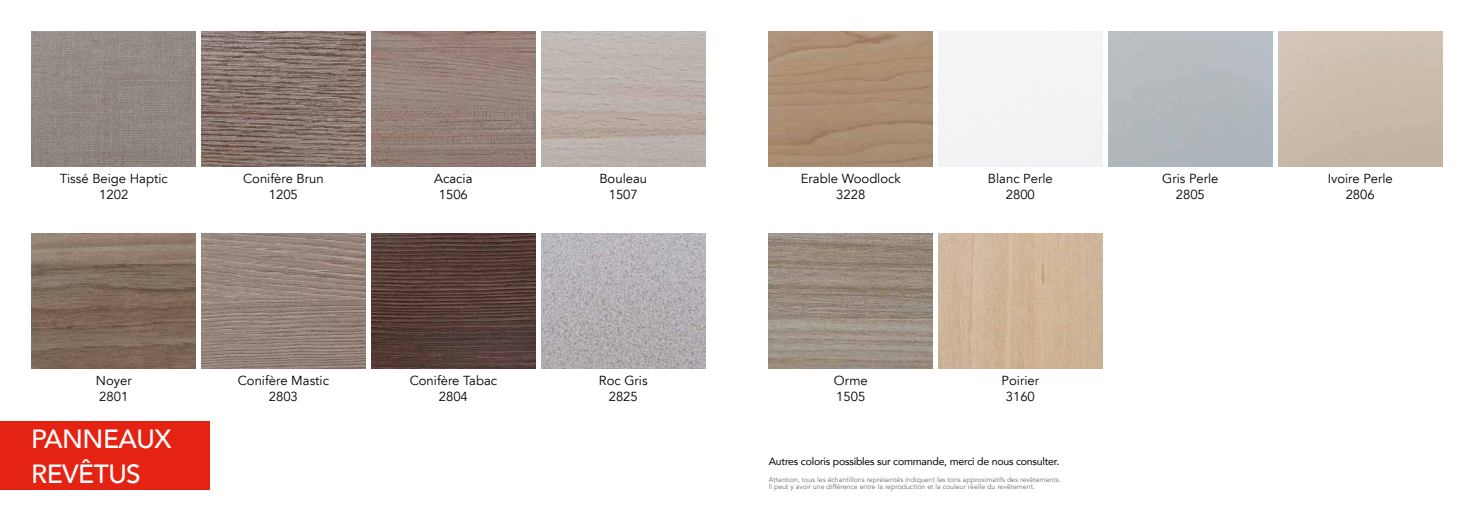
<style>
.page{position:relative;width:1474px;height:521px;background:#fff}
.page>*{position:absolute;margin:0;border:0;box-sizing:border-box;transform-origin:0 0}
.t1{font:500 26.25px/35px "Avenir";letter-spacing:-.02em;color:#fff}
.t2{font:13.04px/15.7px "Avenir LT";color:#000;text-align:center}
.t3{font:10.5px "Avenir";letter-spacing:-.02em;color:#000}
.t4{font:7px/7px "Avenir LT";color:#706f74}
</style>
<div class="page">
<img style="left:768px;top:234px;width:164px;height:135px">
<img style="left:938px;top:234px;width:164px;height:135px">
<img style="left:32px;top:32px;width:164px;height:134px">
<img style="left:201px;top:32px;width:165px;height:134px">
<img style="left:371px;top:32px;width:164px;height:134px">
<img style="left:541px;top:32px;width:164px;height:134px">
<img style="left:32px;top:234px;width:164px;height:135px">
<img style="left:201px;top:234px;width:165px;height:135px">
<img style="left:371px;top:234px;width:164px;height:135px">
<img style="left:541px;top:234px;width:164px;height:135px">
<img style="left:768px;top:32px;width:164px;height:134px">
<div style="left:0;top:421px;width:209px;height:68px;background:#e42313"></div>
<p class="t2" style="left:243px;top:171px;width:82px">Conifère Brun<br>1205</p>
<p class="t2" style="left:599px;top:171px;width:49px">Bouleau<br>1507</p>
<p class="t2" style="left:60px;top:171px;width:110px">Tissé Beige Haptic<br>1202</p>
<p class="t2" style="left:434px;top:171px;width:40px">Acacia<br>1506</p>
<p class="t2" style="left:800px;top:171px;width:101px">Erable Woodlock<br>3228</p>
<p class="t2" style="left:1162px;top:171px;width:58px">Gris Perle<br>2805</p>
<p class="t2" style="left:987px;top:171px;width:66px">Blanc Perle<br>2800</p>
<p class="t2" style="left:1327px;top:171px;width:67px">Ivoire Perle<br>2806</p>
<p class="t2" style="left:96px;top:373px;width:37px;text-align:left">Noyer<br>2801</p>
<p class="t2" style="left:409px;top:373px;width:89px">Conifère Tabac<br>2804</p>
<p class="t2" style="left:238px;top:373px;width:93px">Conifère Mastic<br>2803</p>
<p class="t2" style="left:599px;top:373px;width:50px">Roc Gris<br>2825</p>
<p class="t2" style="left:833px;top:373px;width:35px;text-align:left">Orme<br>1505</p>
<p class="t2" style="left:1001px;top:373px;width:39px">Poirier<br>3160</p>
<h1 class="t1" style="left:31px;top:420px;width:142px">PANNEAUX<br>REVÊTUS</h1>
<p class="t3" style="left:768px;top:452px;width:292px">Autres coloris possibles sur commande, merci de nous consulter.</p>
<p class="t4" style="left:768px;top:477px;width:293px">Attention, tous les échantillons représentés indiquent les tons approximatifs des revêtements.<br>Il peut y avoir une différence entre la reproduction et la couleur réelle du revêtement.</p>
</div>
